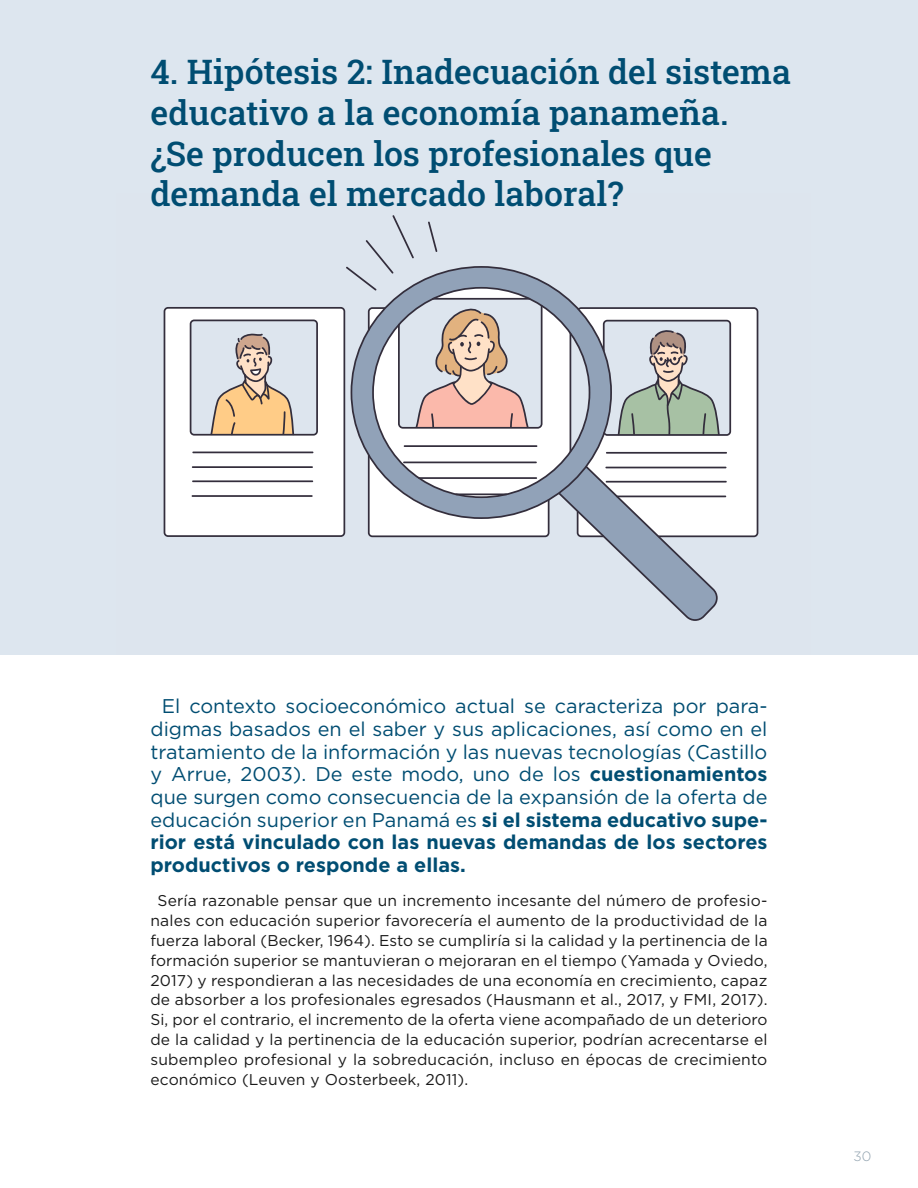
<style>
.page{position:relative;width:918px;height:1188px;background:#fff}
.page>*{position:absolute;margin:0;border:0;box-sizing:border-box;transform-origin:0 0}
.t1{font:500 34.05px/40.8px "Roboto Slab";color:#004d72}
.t2{font:19.8px/22.6px "Gotham";color:#004d72;text-align:justify}
.t3{font:15.6px/19.8px "Gotham";letter-spacing:.01em;color:#1a1a1a;text-align:justify}
.t4{font:300 13.5px "Gotham";color:#8ea0ad}
.s1{font-weight:700}
</style>
<div class="page">
<div style="left:0;top:0;width:918px;height:655px;background:#dde6ef"></div>
<svg style="left:368px;top:519px;width:182px;height:18px;background:#eae9eb"></svg>
<svg style="left:351px;top:266px;width:202px;height:253px"></svg>
<svg style="left:372px;top:287px;width:206px;height:211px;background:#d0d4db"></svg>
<svg style="left:398px;top:305px;width:145px;height:124px"></svg>
<svg style="left:164px;top:307px;width:181px;height:230px"></svg>
<svg style="left:558px;top:307px;width:200px;height:314px"></svg>
<svg style="left:346px;top:215px;width:68px;height:76px"></svg>
<svg style="left:428px;top:222px;width:9px;height:30px"></svg>
<h1 class="t1" style="left:150px;top:50px;width:642px">4. Hipótesis 2: Inadecuación del sistema educativo a la economía panameña.<br>¿Se producen los profesionales que demanda el mercado laboral?</h1>
<p class="t2" style="left:150px;top:695px;width:619px;text-indent:11px">El contexto socioeconómico actual se caracteriza por para&shy;digmas basados en el saber y sus aplicaciones, así como en el tratamiento de la información y las nuevas tecnologías (Castillo y Arrue, 2003). De este modo, uno de los <span class="s1">cuestionamientos </span>que surgen como consecuencia de la expansión de la oferta de educación superior en Panamá es <span class="s1">si el sistema educativo supe&shy;rior está vinculado con las nuevas demandas de los sectores productivos o responde a ellas.</span></p>
<p class="t3" style="left:150px;top:890px;width:619px;text-indent:7px">Sería razonable pensar que un incremento incesante del número de profesio&shy;nales con educación superior favorecería el aumento de la productividad de la fuerza laboral (Becker, 1964). Esto se cumpliría si la calidad y la pertinencia de la formación superior se mantuvieran o mejoraran en el tiempo (Yamada y Oviedo, 2017) y respondieran a las necesidades de una economía en crecimiento, capaz de absorber a los profesionales egresados (Hausmann et al., 2017, y FMI, 2017).<br>Si, por el contrario, el incremento de la oferta viene acompañado de un deterioro de la calidad y la pertinencia de la educación superior, podrían acrecentarse el subempleo profesional y la sobreducación, incluso en épocas de crecimiento económico (Leuven y Oosterbeek, 2011).</p>
<p class="t4" style="left:854px;top:1147px;width:19px">30</p>
</div>
